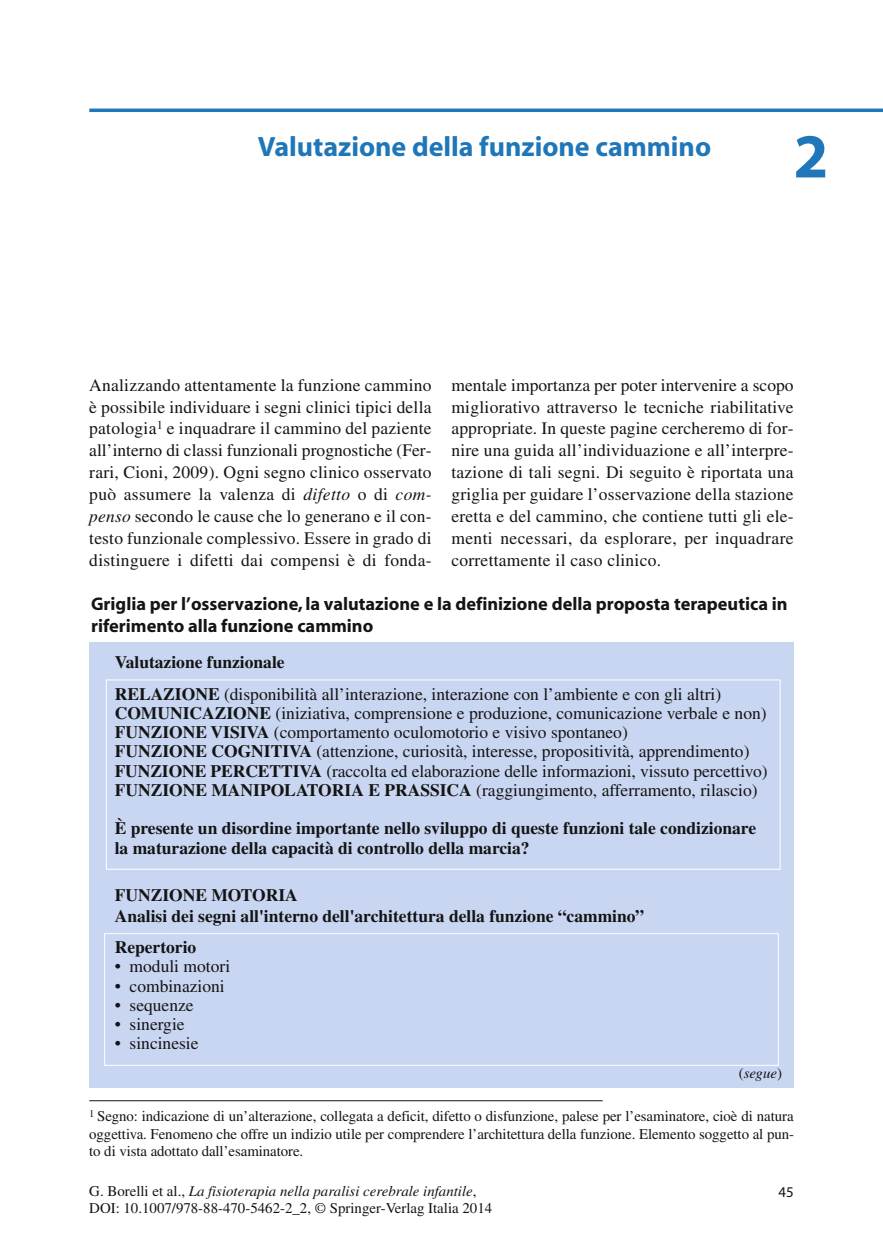
<style>
.page{position:relative;width:883px;height:1260px;background:#fff}
.page>*{position:absolute;margin:0;border:0;box-sizing:border-box;transform-origin:0 0}
.t1{font:700 63px "Myriad";color:#1f77b9}
.t2{font:700 28px "Myriad";color:#1f77b9}
.t3{font:700 18.38px/21.9px "Myriad";color:#131413}
.t4{font:17.5px/21.9px "Times LT Std";color:#131413;text-align:justify}
.t5{font:700 17.5px/19.2px "Times LT Std";color:#131413}
.t6{font:14.88px/17.5px "Times LT Std";letter-spacing:-.005em;color:#131413;text-align:justify}
.t7{font:italic 14.88px "Times LT Std";color:#131413}
.t8{font:14.88px "Myriad Pro";color:#131413}
.s1{font-style:italic}
.s2{font-weight:700}
.s3{font-style:normal}
</style>
<div class="page">
<hr style="left:89px;top:109px;width:794px;height:3px;background:#1f77b9">
<div style="left:89px;top:642px;width:705px;height:446px;background:#c9d6f2"></div>
<svg style="left:104px;top:679px;width:677px;height:387px"></svg>
<hr style="left:89px;top:1100px;width:514px;height:1px;background:#131413">
<h2 class="t2" style="left:258px;top:136px;width:455px">Valutazione della funzione cammino</h2>
<h1 class="t1" style="left:793px;top:133px;width:36px">2</h1>
<p class="t4" style="left:89px;top:375px;width:344px">Analizzando attentamente la funzione cammino è possibile individuare i segni clinici tipici della patologia<sup>1</sup> e inquadrare il cammino del paziente all’interno di classi funzionali prognostiche (Fer&shy;rari, Cioni, 2009). Ogni segno clinico osservato può assumere la valenza di <span class="s1">difetto</span> o di <span class="s1">com&shy;penso</span> secondo le cause che lo generano e il con&shy;testo funzionale complessivo. Essere in grado di distinguere i difetti dai compensi è di fonda-</p>
<p class="t4" style="left:451px;top:375px;width:344px">mentale importanza per poter intervenire a scopo migliorativo attraverso le tecniche riabilitative appropriate. In queste pagine cercheremo di for&shy;nire una guida all’individuazione e all’interpre&shy;tazione di tali segni. Di seguito è riportata una griglia per guidare l’osservazione della stazione eretta e del cammino, che contiene tutti gli ele&shy;menti necessari, da esplorare, per inquadrare correttamente il caso clinico.</p>
<p class="t3" style="left:91px;top:594px;width:698px">Griglia per l’osservazione, la valutazione e la definizione della proposta terapeutica in riferimento alla funzione cammino</p>
<p class="t4" style="left:115px;top:648px;width:608px;line-height:31.5px"><span class="s2">Valutazione funzionale<br>RELAZIONE</span> (disponibilità all’interazione, interazione con l’ambiente e con gli altri)</p>
<p class="t4" style="left:115px;top:705px;width:654px;line-height:19.2px;text-align:left"><span class="s2">COMUNICAZIONE</span> (iniziativa, comprensione e produzione, comunicazione verbale e non)<br><span class="s2">FUNZIONE VISIVA</span> (comportamento oculomotorio e visivo spontaneo)<br><span class="s2">FUNZIONE COGNITIVA</span> (attenzione, curiosità, interesse, propositività, apprendimento)<br><span class="s2">FUNZIONE PERCETTIVA</span> (raccolta ed elaborazione delle informazioni, vissuto percettivo)<br><span class="s2">FUNZIONE MANIPOLATORIA E PRASSICA</span> (raggiungimento, afferramento, rilascio)</p>
<p class="t5" style="left:115px;top:821px;width:643px">È presente un disordine importante nello sviluppo di queste funzioni tale condizionare la maturazione della capacità di controllo della marcia?</p>
<p class="t5" style="left:115px;top:886px;width:531px;line-height:21px">FUNZIONE MOTORIA<br>Analisi dei segni all'interno dell'architettura della funzione “cammino”</p>
<p class="t5" style="left:115px;top:939px;width:83px">Repertorio</p>
<p class="t4" style="left:115px;top:957px;width:117px">• moduli motori</p>
<p class="t4" style="left:115px;top:977px;width:112px">• combinazioni</p>
<p class="t4" style="left:115px;top:996px;width:80px">• sequenze</p>
<p class="t4" style="left:115px;top:1015px;width:71px">• sinergie</p>
<p class="t4" style="left:115px;top:1034px;width:85px">• sincinesie</p>
<p class="t7" style="left:739px;top:1068px;width:45px"><span class="s3">(</span>segue<span class="s3">)</span></p>
<p class="t6" style="left:89px;top:1109px;width:706px"><sup>1</sup> Segno: indicazione di un’alterazione, collegata a deficit, difetto o disfunzione, palese per l’esaminatore, cioè di natura oggettiva. Fenomeno che offre un indizio utile per comprendere l’architettura della funzione. Elemento soggetto al pun&shy;to di vista adottato dall’esaminatore.</p>
<p class="t7" style="left:89px;top:1185px;width:389px"><span class="s3">G. Borelli et al.,</span> La fisioterapia nella paralisi cerebrale infantile<span class="s3">,</span></p>
<p class="t8" style="left:778px;top:1186px;width:17px">45</p>
<p class="t6" style="left:89px;top:1201px;width:404px">DOI: 10.1007/978-88-470-5462-2_2, © Springer-Verlag Italia 2014</p>
</div>
